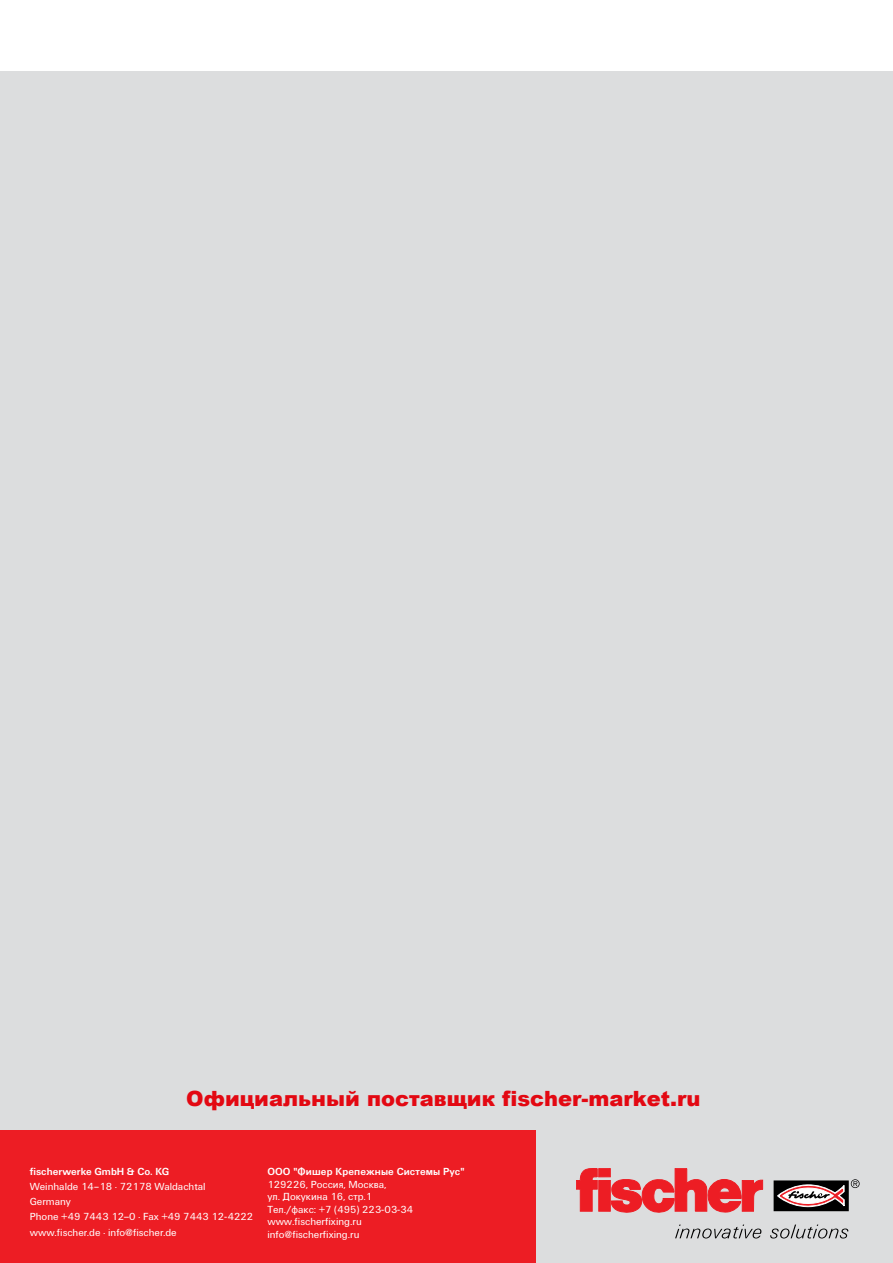
<style>
.page{position:relative;width:893px;height:1263px;background:#fff}
.page>*{position:absolute;margin:0;border:0;box-sizing:border-box;transform-origin:0 0}
.t1{font:900 21px "Arial";color:#e30812}
.t2{font:10.65px/12.6px "Fi We";color:#fff}
.t3{font:700 10.65px "Fi We";letter-spacing:.01em;color:#fff}
</style>
<div class="page">
<div style="left:0;top:71px;width:893px;height:1192px;background:#dcddde"></div>
<div style="left:0;top:1130px;width:535px;height:133px;background:#ed1d24"></div>
<div style="left:774px;top:1181px;width:74px;height:29px;background:#000"></div>
<div style="left:774px;top:1180px;width:75px;height:31px;border:1px solid #000"></div>
<svg style="left:576px;top:1168px;width:21px;height:43px"></svg>
<div style="left:599px;top:1180px;width:11px;height:31px;background:#ed1d24"></div>
<svg style="left:611px;top:1168px;width:152px;height:45px"></svg>
<div style="left:599px;top:1168px;width:11px;height:9px;background:#ed1d24"></div>
<div style="left:599px;top:1168px;width:11px;height:9px;border:1px solid #ed1d24"></div>
<svg style="left:777px;top:1184px;width:67px;height:23px"></svg>
<svg style="left:851px;top:1179px;width:9px;height:9px"></svg>
<svg style="left:675px;top:1224px;width:173px;height:14px"></svg>
<h1 class="t1" style="left:186px;top:1083px;width:516px">Официальный поставщик fischer-market.ru</h1>
<p class="t3" style="left:30px;top:1165px;width:141px">fischerwerke GmbH &amp; Co. KG</p>
<p class="t2" style="left:30px;top:1179px;width:225px;line-height:15.1px">Weinhalde 14–18 · 72178 Waldachtal<br>Germany<br>Phone +49 7443 12--0 · Fax +49 7443 12- 4222 www.fischer.de · info@fischer.de</p>
<p class="t3" style="left:267px;top:1165px;width:199px">ООО "Фишер Крепежные Системы Рус"</p>
<p class="t2" style="left:267px;top:1178px;width:147px">129226, Россия, Москва,<br>ул. Докукина 16, стр.1<br>Тел./факc: +7 (495) 223-03-34 www.fischerfixing.ru info@fischerfixing.ru</p>
</div>
